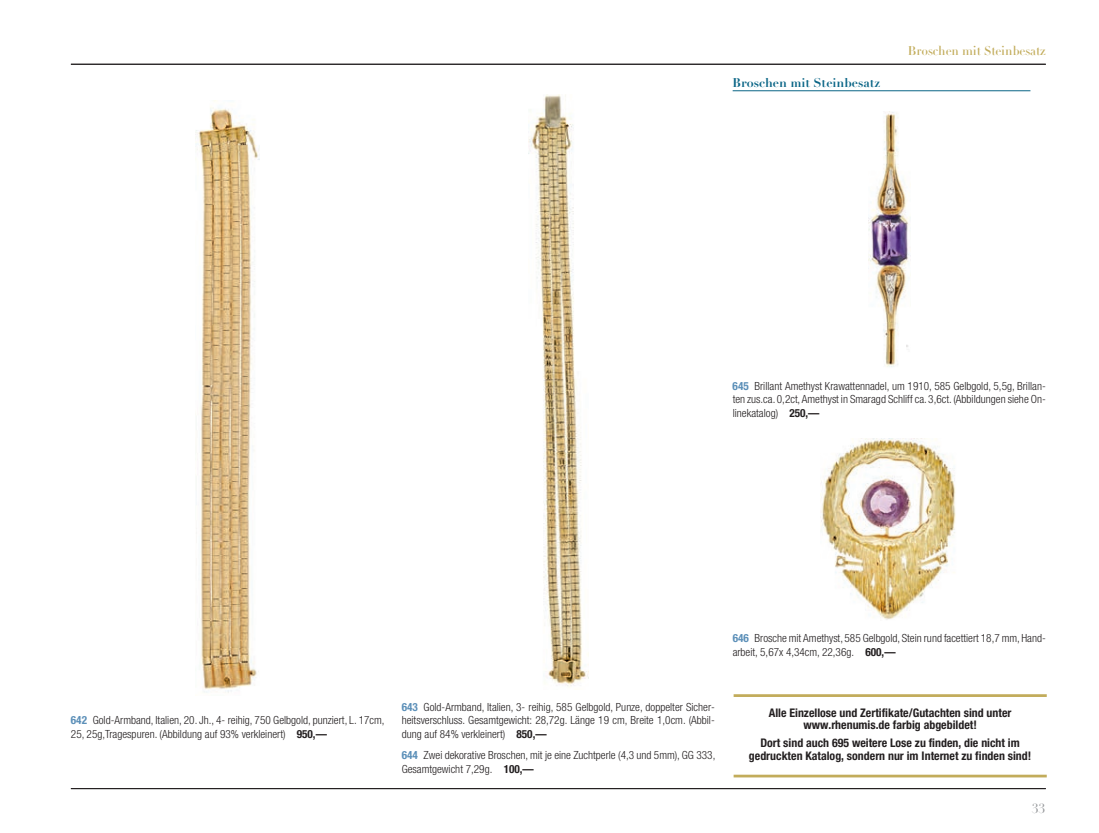
<style>
.page{position:relative;width:1099px;height:833px;background:#fff}
.page>*{position:absolute;margin:0;border:0;box-sizing:border-box;transform-origin:0 0}
.t1{font:700 13.12px "Didot LH";color:#939598}
.t2{font:700 12.5px "Didot LH";color:#0a6586}
.t3{font:12.5px "Didot LH Headline";color:#c2ac5b}
.t4{font:700 condensed 11.88px/11.9px "Helvetica Neue";color:#231f20;text-align:center}
.t5{font:300 condensed 11.25px/13.6px "Helvetica Neue";letter-spacing:.005em;color:#231f20}
.s1{font-weight:700;color:#5b8fb8}
.s2{font-weight:700}
</style>
<div class="page">
<hr style="left:732px;top:91px;width:298px;height:1px;background:#0a6586">
<hr style="left:71px;top:64px;width:974px;height:1px;background:#231f20">
<hr style="left:71px;top:788px;width:974px;height:1px;background:#231f20">
<hr style="left:733px;top:694px;width:313px;height:3px;background:#c2ac5b">
<hr style="left:733px;top:774px;width:313px;height:3px;background:#c2ac5b">
<img style="left:528px;top:94px;width:60px;height:592px">
<img style="left:868px;top:112px;width:42px;height:255px">
<img style="left:820px;top:438px;width:136px;height:182px">
<img style="left:195px;top:100px;width:64px;height:593px">
<p class="t2" style="left:732px;top:75px;width:149px">Broschen mit Steinbesatz</p>
<p class="t3" style="left:907px;top:43px;width:139px">Broschen mit Steinbesatz</p>
<p class="t5" style="left:732px;top:379px;width:315px;text-align:justify"><span class="s1">645</span> Bril lant Amethyst Kra wat ten na del, um 1910, 585 Gelb gold, 5,5g, Bril lan - ten zus.ca. 0,2ct, Ame thyst in Sma ragd Schliff ca. 3,6ct. (Ab bil dun gen sie he On - li ne ka ta log) <span class="s2">250,—</span></p>
<p class="t5" style="left:71px;top:713px;width:315px"><span class="s1">642</span> Gold-Arm band, Ita lien, 20. Jh., 4- rei hig, 750 Gelb gold, pun ziert, L. 17cm,<br>25, 25g,Tra ge spu ren. (Ab bil dung auf 93% ver klei nert) <span class="s2">950,—</span></p>
<p class="t5" style="left:402px;top:700px;width:314px;text-align:justify"><span class="s1">643</span> Gold-Arm band, Ita lien, 3- rei hig, 585 Gelb gold, Pun ze, dop pel ter Si cher - heits ver schluss. Ge samt ge wicht: 28,72g. Län ge 19 cm, Brei te 1,0cm. (Ab bil - dung auf 84% ver klei nert) <span class="s2">850,—</span></p>
<p class="t5" style="left:402px;top:748px;width:315px"><span class="s1">644</span> Zwei de ko ra ti ve Bro schen, mit je eine Zuchtper le (4,3 und 5mm), GG 333,<br>Ge samt ge wicht 7,29g. <span class="s2">100,—</span></p>
<p class="t5" style="left:732px;top:631px;width:314px"><span class="s1">646</span> Bro sche mit Ame thyst, 585 Gelb gold, Stein rund fa cet tiert 18,7 mm, Hand - ar beit, 5,67x 4,34cm, 22,36g. <span class="s2">600,—</span></p>
<p class="t4" style="left:768px;top:706px;width:244px">Alle Einzellose und Zertifikate/Gutachten sind unter www.rhenumis.de farbig abgebildet!</p>
<p class="t4" style="left:749px;top:735px;width:284px;line-height:13.6px">Dort sind auch 695 weitere Lose zu finden, die nicht im gedruckten Katalog, sondern nur im Internet zu finden sind!</p>
<p class="t1" style="left:1031px;top:800px;width:16px">33</p>
</div>
